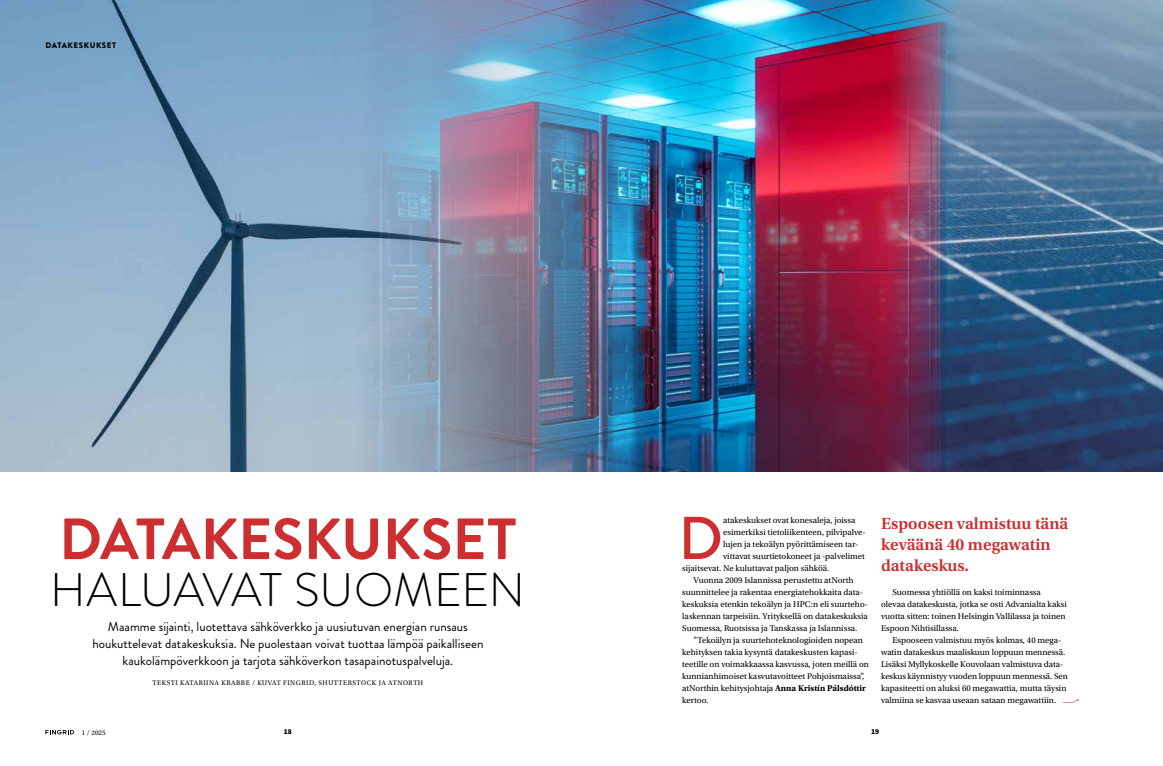
<style>
.page{position:relative;width:1163px;height:766px;background:#fff}
.page>*{position:absolute;margin:0;border:0;box-sizing:border-box;transform-origin:0 0}
.t1{font:500 60.2px "Brandon Grotesque";color:#cd2f30}
.t2{font:700 58px "Brandon Grotesque";color:#cd2f30}
.t3{font:300 47px "Brandon Grotesque";letter-spacing:-.015em;color:#000}
.t4{font:600 17px/21px "Utopia Std";color:#cd2f30}
.t5{font:13px/17px "Brandon Grotesque";color:#000;text-align:center}
.t6{font:8.8px/12px "Utopia Std";color:#000}
.t7{font:900 8px "Brandon Grotesque";letter-spacing:.07em;color:#000}
.t8{font:900 7.5px "Source Sans Pro";color:#000}
.t9{font:7px "Utopia Std";letter-spacing:.07em;color:#000}
.s1{font-weight:700}
</style>
<div class="page">
<img style="left:0;top:0;width:307px;height:472px">
<img style="left:307px;top:0;width:558px;height:472px">
<img style="left:865px;top:0;width:297px;height:472px">
<svg style="left:45px;top:730px;width:29px;height:4px"></svg>
<p class="t7" style="left:45px;top:40px;width:72px">DATAKESKUKSET</p>
<h2 class="t2" style="left:59px;top:498px;width:458px">DATAKESKUKSET</h2>
<h1 class="t1" style="left:678px;top:496px;width:46px">D</h1>
<p class="t6" style="left:723px;top:514px;width:134px">atakeskukset ovat konesaleja, joissa</p>
<p class="t6" style="left:723px;top:526px;width:144px">esimerkiksi tietoliikenteen, pilvipalve-</p>
<p class="t6" style="left:723px;top:538px;width:137px">lujen ja tekoälyn pyörittämiseen tar-</p>
<p class="t6" style="left:723px;top:550px;width:143px">vittavat suurtietokoneet ja -palvelimet</p>
<p class="t6" style="left:682px;top:562px;width:149px">sijaitsevat. Ne kuluttavat paljon sähköä.</p>
<p class="t6" style="left:693px;top:574px;width:161px">Vuonna 2009 Islannissa perustettu atNorth</p>
<p class="t6" style="left:682px;top:586px;width:182px">suunnittelee ja rakentaa energiatehokkaita data-</p>
<p class="t6" style="left:682px;top:598px;width:187px">keskuksia etenkin tekoälyn ja HPC:n eli suurteho-</p>
<p class="t6" style="left:682px;top:610px;width:187px">laskennan tarpeisiin. Yrityksellä on datakeskuksia</p>
<p class="t6" style="left:682px;top:622px;width:177px">Suomessa, Ruotsissa ja Tanskassa ja Islannissa.</p>
<p class="t6" style="left:693px;top:634px;width:171px">”Tekoälyn ja suurtehoteknologioiden nopean</p>
<p class="t6" style="left:682px;top:646px;width:177px">kehityksen takia kysyntä datakeskusten kapasi-</p>
<p class="t6" style="left:682px;top:658px;width:188px">teetille on voimakkaassa kasvussa, joten meillä on</p>
<p class="t6" style="left:682px;top:670px;width:183px">kunnianhimoiset kasvutavoitteet Pohjoismaissa”,</p>
<p class="t6" style="left:682px;top:682px;width:185px">atNorthin kehitysjohtaja <span class="s1">Anna Kristín Pálsdóttir</span></p>
<p class="t6" style="left:682px;top:694px;width:28px">kertoo.</p>
<h3 class="t3" style="left:50px;top:557px;width:476px">HALUAVAT SUOMEEN</h3>
<h3 class="t5" style="left:92px;top:617px;width:392px">Maamme sijainti, luotettava sähköverkko ja uusiutuvan energian runsaus houkuttelevat datakeskuksia. Ne puolestaan voivat tuottaa lämpöä paikalliseen kaukolämpöverkkoon ja tarjota sähköverkon tasapainotuspalveluja.</h3>
<p class="t9" style="left:152px;top:679px;width:272px">TEKSTI KATARIINA KRABBE / KUVAT FINGRID, SHUTTERSTOCK JA ATNORTH</p>
<h3 class="t4" style="left:880px;top:512px;width:189px">Espoosen valmistuu tänä keväänä 40 megawatin datakeskus.</h3>
<p class="t6" style="left:880px;top:586px;width:187px;text-indent:11px">Suomessa yhtiöllä on kaksi toiminnassa olevaa datakeskusta, jotka se osti Advanialta kaksi vuotta sitten: toinen Helsingin Vallilassa ja toinen Espoon Nihtisillassa.</p>
<p class="t6" style="left:880px;top:634px;width:188px;text-indent:11px">Espooseen valmistuu myös kolmas, 40 mega&shy;watin datakeskus maaliskuun loppuun mennessä.<br>Lisäksi Myllykoskelle Kouvolaan valmistuva data&shy;keskus käynnistyy vuoden loppuun mennessä. Sen kapasiteetti on aluksi 60 megawattia, mutta täysin valmiina se kasvaa useaan sataan megawattiin.</p>
<p class="t9" style="left:82px;top:728px;width:25px">1 / 2025</p>
<p class="t8" style="left:284px;top:726px;width:10px">18</p>
<p class="t8" style="left:870px;top:726px;width:10px">19</p>
</div>
